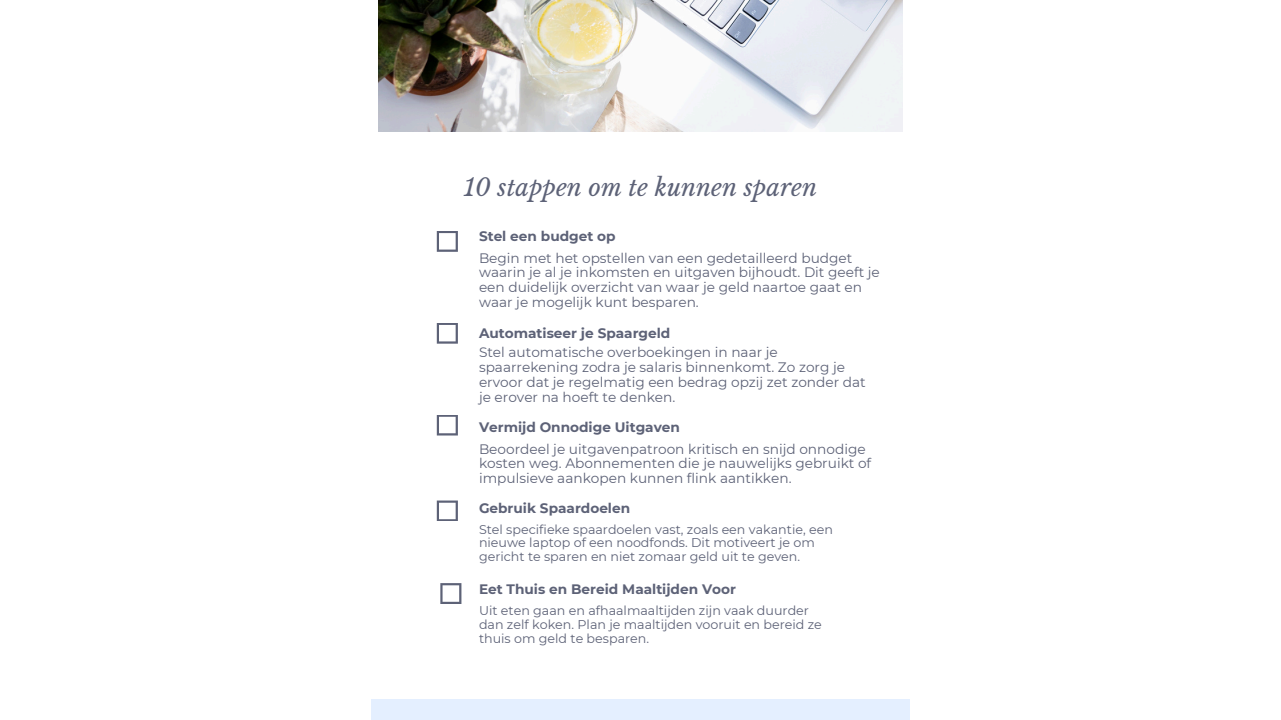
<style>
.page{position:relative;width:1281px;height:720px;background:#fff}
.page>*{position:absolute;margin:0;border:0;box-sizing:border-box;transform-origin:0 0}
.t1{font:italic 24px "Libre Baskerville";color:#5d6277}
.t2{font:13.62px/14.8px "Montserrat";color:#5d6277}
.t3{font:700 13.62px "Montserrat";color:#5d6277}
.t4{font:12.62px/13.6px "Montserrat";color:#5d6277}
</style>
<div class="page">
<div style="left:371px;top:699px;width:538px;height:21px;background:#e4efff"></div>
<img style="left:378px;top:0;width:524px;height:132px">
<svg style="left:437px;top:231px;width:21px;height:21px"></svg>
<svg style="left:437px;top:501px;width:21px;height:20px"></svg>
<svg style="left:437px;top:323px;width:21px;height:21px"></svg>
<svg style="left:437px;top:415px;width:21px;height:21px"></svg>
<svg style="left:440px;top:583px;width:21px;height:21px"></svg>
<h1 class="t1" style="left:464px;top:173px;width:355px">10 stappen om te kunnen sparen</h1>
<h2 class="t3" style="left:479px;top:228px;width:138px">Stel een budget op</h2>
<p class="t2" style="left:479px;top:250px;width:402px">Begin met het opstellen van een gedetailleerd budget waarin je al je inkomsten en uitgaven bijhoudt. Dit geeft je een duidelijk overzicht van waar je geld naartoe gaat en waar je mogelijk kunt besparen.</p>
<h2 class="t3" style="left:479px;top:325px;width:193px">Automatiseer je Spaargeld</h2>
<p class="t2" style="left:479px;top:345px;width:388px">Stel automatische overboekingen in naar je spaarrekening zodra je salaris binnenkomt. Zo zorg je ervoor dat je regelmatig een bedrag opzij zet zonder dat je erover na hoeft te denken.</p>
<h2 class="t2" style="left:479px;top:441px;width:394px">Beoordeel je uitgavenpatroon kritisch en snijd onnodige kosten weg. Abonnementen die je nauwelijks gebruikt of impulsieve aankopen kunnen flink aantikken.</h2>
<p class="t4" style="left:479px;top:522px;width:355px">Stel specifieke spaardoelen vast, zoals een vakantie, een nieuwe laptop of een noodfonds. Dit motiveert je om gericht te sparen en niet zomaar geld uit te geven.</p>
<p class="t3" style="left:479px;top:418px;width:202px">Vermijd Onnodige Uitgaven</p>
<h2 class="t3" style="left:479px;top:500px;width:153px">Gebruik Spaardoelen</h2>
<p class="t3" style="left:479px;top:581px;width:259px">Eet Thuis en Bereid Maaltijden Voor</p>
<h2 class="t4" style="left:479px;top:604px;width:344px">Uit eten gaan en afhaalmaaltijden zijn vaak duurder dan zelf koken. Plan je maaltijden vooruit en bereid ze thuis om geld te besparen.</h2>
</div>
